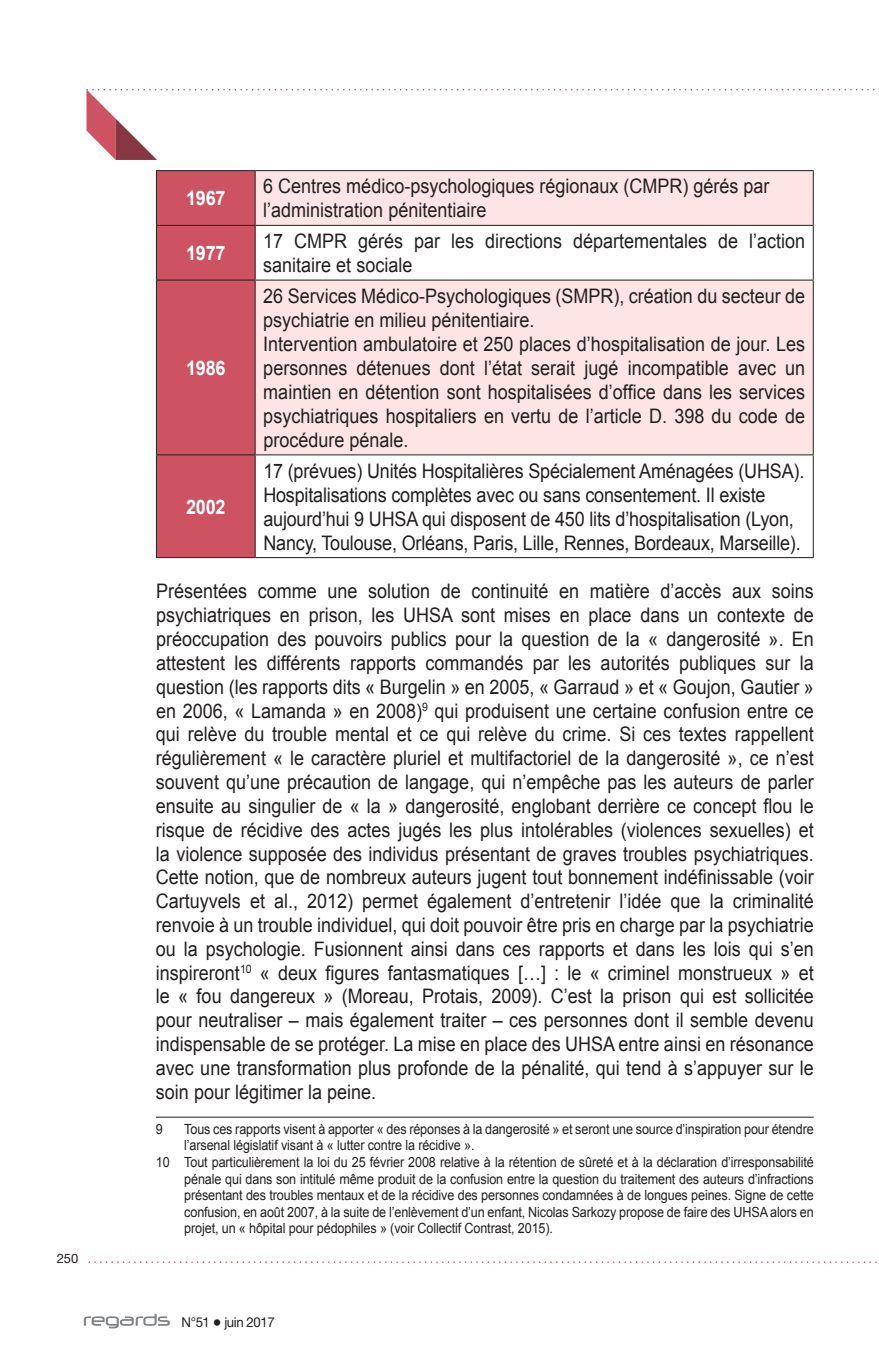
<style>
.page{position:relative;width:879px;height:1361px;background:#fff}
.page>*{position:absolute;margin:0;border:0;box-sizing:border-box;transform-origin:0 0}
.t1{font:20px/23.8px "Arial";color:#231f20;scale:.9 1}
.t2{font:700 20px "Arial";letter-spacing:-.01em;color:#fff;scale:.9 1}
.t3{font:14px "Arial";letter-spacing:-.01em;color:#231f20;scale:.9 1}
.t4{font:13.6px "Helvetica Neue";letter-spacing:-.03em;color:#231f20}
.t5{font:13px "Helvetica Neue";color:#231f20}
.s1{font-size:18.2px}
</style>
<div class="page">
<svg style="left:84px;top:1313px;width:86px;height:15px"></svg>
<svg style="left:89px;top:1261px;width:787px;height:2px"></svg>
<svg style="left:86px;top:89px;width:793px;height:71px"></svg>
<div style="left:157px;top:171px;width:98px;height:386px;background:#cd5262"></div>
<svg style="left:256px;top:171px;width:557px;height:283px;fill:#fde5e6"></svg>
<hr style="left:156px;top:170px;width:99px;height:1px;background:#231f20">
<hr style="left:255px;top:170px;width:559px;height:1px;background:#231f20">
<hr style="left:255px;top:171px;width:1px;height:54px;background:#231f20">
<hr style="left:813px;top:171px;width:1px;height:54px;background:#231f20">
<hr style="left:255px;top:225px;width:559px;height:1px;background:#231f20">
<hr style="left:255px;top:226px;width:1px;height:54px;background:#231f20">
<hr style="left:813px;top:226px;width:1px;height:54px;background:#231f20">
<hr style="left:255px;top:280px;width:559px;height:1px;background:#231f20">
<hr style="left:255px;top:281px;width:1px;height:173px;background:#231f20">
<hr style="left:813px;top:281px;width:1px;height:173px;background:#231f20">
<hr style="left:255px;top:454px;width:559px;height:1px;background:#231f20">
<hr style="left:255px;top:455px;width:1px;height:102px;background:#231f20">
<hr style="left:813px;top:455px;width:1px;height:102px;background:#231f20">
<hr style="left:255px;top:557px;width:559px;height:1px;background:#231f20">
<hr style="left:156px;top:171px;width:1px;height:54px;background:#231f20">
<hr style="left:156px;top:225px;width:99px;height:1px;background:#231f20">
<hr style="left:156px;top:226px;width:1px;height:54px;background:#231f20">
<hr style="left:156px;top:280px;width:99px;height:1px;background:#231f20">
<hr style="left:156px;top:281px;width:1px;height:173px;background:#231f20">
<hr style="left:156px;top:454px;width:99px;height:1px;background:#231f20">
<hr style="left:156px;top:455px;width:1px;height:102px;background:#231f20">
<hr style="left:156px;top:557px;width:99px;height:1px;background:#231f20">
<hr style="left:156px;top:1116px;width:658px;height:1px;background:#231f20">
<p class="t5" style="left:57px;top:1251px;width:23px">250</p>
<p class="t2" style="left:186px;top:185px;width:45px">1967</p>
<p class="t2" style="left:186px;top:240px;width:45px">1977</p>
<p class="t2" style="left:186px;top:354px;width:45px">1986</p>
<p class="t1" style="left:263px;top:174px;width:564px">6 Centres médico-psychologiques régionaux (CMPR) gérés par l’administration pénitentiaire</p>
<p class="t1" style="left:263px;top:229px;width:603px">17 CMPR gérés par les directions départementales de l’action sanitaire et sociale</p>
<p class="t1" style="left:263px;top:284px;width:604px">26 Services Médico-Psychologiques (SMPR), création du secteur de psychiatrie en milieu pénitentiaire.<br>Intervention ambulatoire et 250 places d’hospitalisation de jour. Les personnes détenues dont l’état serait jugé incompatible avec un maintien en détention sont hospitalisées d’office dans les services psychiatriques hospitaliers en vertu de l’article D. 398 du code de procédure pénale.</p>
<p class="t1" style="left:263px;top:459px;width:602px">17 (prévues) Unités Hospitalières Spécialement Aménagées (UHSA).<br>Hospitalisations complètes avec ou sans consentement. Il existe aujourd’hui 9 UHSA qui disposent de 450 lits d’hospitalisation (Lyon, Nancy, Toulouse, Orléans, Paris, Lille, Rennes, Bordeaux, Marseille).</p>
<p class="t1" style="left:156px;top:579px;width:732px;text-align:justify">Présentées comme une solution de continuité en matière d’accès aux soins psychiatriques en prison, les UHSA sont mises en place dans un contexte de préoccupation des pouvoirs publics pour la question de la « dangerosité ». En attestent les différents rapports commandés par les autorités publiques sur la question (les rapports dits « Burgelin » en 2005, « Garraud » et « Goujon, Gautier » en 2006, « Lamanda » en 2008)<sup>9</sup> qui produisent une certaine confusion entre ce qui relève du trouble mental et ce qui relève du crime. Si ces textes rappellent régulièrement « le caractère pluriel et multifactoriel de la dangerosité », ce n’est souvent qu’une précaution de langage, qui n’empêche pas les auteurs de parler ensuite au singulier de « la » dangerosité, englobant derrière ce concept flou le risque de récidive des actes jugés les plus intolérables (violences sexuelles) et la violence supposée des individus présentant de graves troubles psychiatriques.<br>Cette notion, que de nombreux auteurs jugent tout bonnement indéfinissable (voir Cartuyvels et al., 2012) permet également d’entretenir l’idée que la criminalité renvoie à un trouble individuel, qui doit pouvoir être pris en charge par la psychiatrie ou la psychologie. Fusionnent ainsi dans ces rapports et dans les lois qui s’en inspireront<sup>10</sup> « deux figures fantasmatiques […] : le « criminel monstrueux » et le « fou dangereux » (Moreau, Protais, 2009). C’est la prison qui est sollicitée pour neutraliser – mais également traiter – ces personnes dont il semble devenu indispensable de se protéger. La mise en place des UHSA entre ainsi en résonance avec une transformation plus profonde de la pénalité, qui tend à s’appuyer sur le soin pour légitimer la peine.</p>
<p class="t3" style="left:156px;top:1119px;width:9px">9</p>
<p class="t3" style="left:184px;top:1119px;width:701px">Tous ces rapports visent à apporter « des réponses à la dangerosité » et seront une source d’inspiration pour étendre</p>
<p class="t3" style="left:184px;top:1136px;width:324px">l’arsenal législatif visant à « lutter contre la récidive ».</p>
<p class="t3" style="left:156px;top:1153px;width:732px">10 Tout particulièrement la loi du 25 février 2008 relative à la rétention de sûreté et à la déclaration d’irresponsabilité</p>
<p class="t3" style="left:184px;top:1169px;width:701px">pénale qui dans son intitulé même produit de la confusion entre la question du traitement des auteurs d’infractions</p>
<p class="t3" style="left:184px;top:1186px;width:701px">présentant des troubles mentaux et de la récidive des personnes condamnées à de longues peines. Signe de cette</p>
<p class="t3" style="left:184px;top:1202px;width:701px">confusion, en août 2007, à la suite de l’enlèvement d’un enfant, Nicolas Sarkozy propose de faire des UHSA alors en</p>
<p class="t3" style="left:184px;top:1219px;width:411px">projet, un « hôpital pour pédophiles » (voir Collectif Contrast, 2015).</p>
<p class="t2" style="left:186px;top:493px;width:45px">2002</p>
<p class="t4" style="left:182px;top:1314px;width:95px">N°51 <span class="s1">•</span> juin 2017</p>
</div>
